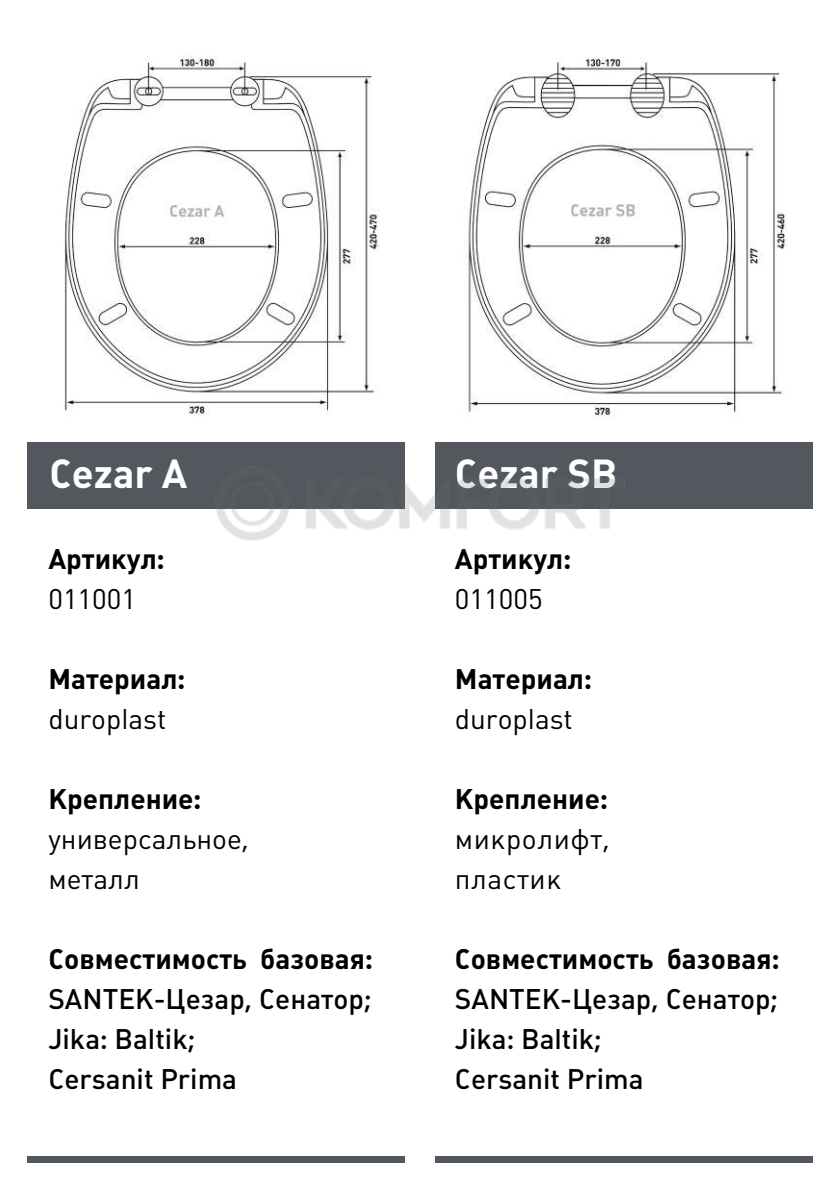
<style>
.page{position:relative;width:840px;height:1191px;background:#fff}
.page>*{position:absolute;margin:0;border:0;box-sizing:border-box;transform-origin:0 0}
.t1{font:700 40px "Plumb C";color:#fff}
.t2{font:700 28px "Plumb C";color:#000}
.t3{font:28px/40px "Plumb Medium C";color:#000}
.t4{font:28px/40px "Plumb C";color:#000}
.t5{font:28px/40px "Plumb C";letter-spacing:.02em;color:#000}
</style>
<div class="page">
<div style="left:27px;top:1156px;width:377px;height:6px;background:#52585e"></div>
<div style="left:27px;top:442px;width:377px;height:67px;background:#52585e"></div>
<img style="left:63px;top:55px;width:316px;height:361px">
<div style="left:434px;top:442px;width:377px;height:67px;background:#52585e"></div>
<div style="left:434px;top:1156px;width:377px;height:6px;background:#52585e"></div>
<img style="left:468px;top:57px;width:319px;height:360px">
<img style="left:216px;top:457px;width:394px;height:83px">
<h1 class="t1" style="left:49px;top:451px;width:139px">Cezar A</h1>
<p class="t2" style="left:48px;top:542px;width:118px">Артикул:</p>
<p class="t4" style="left:48px;top:579px;width:89px">011001</p>
<p class="t2" style="left:48px;top:662px;width:138px">Материал:</p>
<p class="t4" style="left:48px;top:699px;width:119px">duroplast</p>
<p class="t2" style="left:48px;top:782px;width:154px">Крепление:</p>
<p class="t4" style="left:48px;top:819px;width:202px">универсальное, металл</p>
<p class="t2" style="left:48px;top:942px;width:326px">Совместимость базовая:</p>
<p class="t3" style="left:48px;top:978px;width:324px">SANTEK-Цезар, Сенатор;<br>Jika: Baltik;<br>Cersanit Prima</p>
<h1 class="t1" style="left:454px;top:451px;width:164px">Cezar SB</h1>
<p class="t2" style="left:454px;top:542px;width:118px">Артикул:</p>
<p class="t4" style="left:454px;top:579px;width:89px">011005</p>
<p class="t2" style="left:454px;top:662px;width:138px">Материал:</p>
<p class="t4" style="left:454px;top:699px;width:119px">duroplast</p>
<p class="t2" style="left:454px;top:782px;width:154px">Крепление:</p>
<p class="t5" style="left:454px;top:819px;width:157px">микролифт, пластик</p>
<p class="t2" style="left:454px;top:942px;width:326px">Совместимость базовая:</p>
<p class="t3" style="left:454px;top:978px;width:324px">SANTEK-Цезар, Сенатор;<br>Jika: Baltik;<br>Cersanit Prima</p>
</div>
